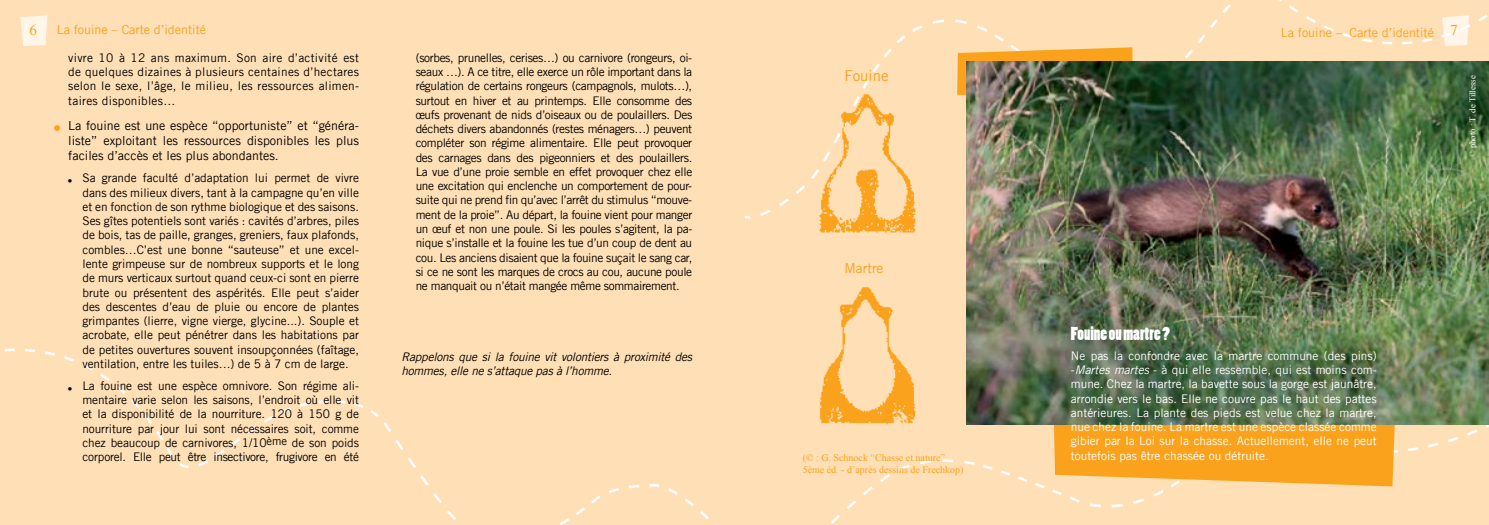
<style>
.page{position:relative;width:1489px;height:525px;background:#fff}
.page>*{position:absolute;margin:0;border:0;box-sizing:border-box;transform-origin:0 0}
.t1{font:17.5px "Poplar Std";color:#fff}
.t2{font:15px "Trade Gothic";color:#faa21b}
.t3{font:15px "Times New Roman";color:#faa21b}
.t4{font:13.75px "Trade Gothic";color:#faa21b}
.t5{font:12.5px/15px "Trade Gothic";color:#000;text-align:justify}
.t6{font:12.5px "Trade Gothic";color:#faa21b}
.t7{font:11.88px/14.2px "Trade Gothic";letter-spacing:-.01em;color:#000;text-align:justify}
.t8{font:11.88px/14.2px "Trade Gothic";color:#fff;text-align:justify}
.t9{font:italic 11.88px/14.2px "Trade Gothic";letter-spacing:-.02em;color:#000}
.t10{font:10px/12px "Times New Roman";color:#faa21b}
.t11{font:8.75px "Times New Roman";color:#fff}
.s1{font-family:"Times New Roman";font-size:15px}
.s2{color:#faa21b}
.s3{font-style:italic}
</style>
<div class="page">
<div style="left:0;top:0;width:744px;height:524px;background:#ffdfb6"></div>
<div style="left:744px;top:0;width:744px;height:524px;background:#ffdfb6"></div>
<svg style="left:831px;top:424px;width:657px;height:100px"></svg>
<svg style="left:5px;top:348px;width:50px;height:7px"></svg>
<svg style="left:52px;top:355px;width:657px;height:169px"></svg>
<svg style="left:932px;top:19px;width:201px;height:77px"></svg>
<svg style="left:1289px;top:5px;width:199px;height:41px"></svg>
<svg style="left:20px;top:15px;width:27px;height:31px"></svg>
<svg style="left:1051px;top:424px;width:348px;height:62px;fill:#faa21b"></svg>
<img style="left:811px;top:94px;width:105px;height:139px">
<img style="left:819px;top:287px;width:104px;height:140px">
<img style="left:966px;top:61px;width:522px;height:363px">
<p class="t6" style="left:57px;top:22px;width:151px">La fouine – Carte d’identité</p>
<p class="t3" style="left:29px;top:20px;width:9px">6</p>
<p class="t6" style="left:1280px;top:25px;width:178px">La fouine – Carte d’identité <span class="s1">7</span></p>
<p class="t2" style="left:844px;top:66px;width:46px">Fouine</p>
<p class="t7" style="left:68px;top:50px;width:292px">vivre 10 à 12 ans maximum. Son aire d’activité est de quelques dizaines à plusieurs centaines d’hectares selon le sexe, l’âge, le milieu, les ressources alimen&shy;taires disponibles…</p>
<p class="t5" style="left:68px;top:118px;width:292px;text-indent:-14px"><span class="s2">●</span> La fouine est une espèce “opportuniste” et “généra&shy;liste” exploitant les ressources disponibles les plus faciles d’accès et les plus abondantes.</p>
<p class="t7" style="left:82px;top:171px;width:278px;text-indent:-14px">● Sa grande faculté d’adaptation lui permet de vivre dans des milieux divers, tant à la campagne qu’en ville et en fonction de son rythme biologique et des saisons.<br>Ses gîtes potentiels sont variés : cavités d’arbres, piles de bois, tas de paille, granges, greniers, faux plafonds, combles…C’est une bonne “sauteuse” et une excel&shy;lente grimpeuse sur de nombreux supports et le long de murs verticaux surtout quand ceux-ci sont en pierre brute ou présentent des aspérités. Elle peut s’aider des descentes d’eau de pluie ou encore de plantes grimpantes (lierre, vigne vierge, glycine...). Souple et acrobate, elle peut pénétrer dans les habitations par de petites ouvertures souvent insoupçonnées (faîtage, ventilation, entre les tuiles…) de 5 à 7 cm de large.</p>
<p class="t7" style="left:82px;top:378px;width:278px;text-indent:-14px">● La fouine est une espèce omnivore. Son régime ali&shy;mentaire varie selon les saisons, l’endroit où elle vit et la disponibilité de la nourriture. 120 à 150 g de nourriture par jour lui sont nécessaires soit, comme chez beaucoup de carnivores, 1/10<sup>ème</sup> de son poids corporel. Elle peut être insectivore, frugivore en été</p>
<p class="t7" style="left:416px;top:50px;width:278px">(sorbes, prunelles, cerises…) ou carnivore (rongeurs, oi&shy;seaux …). A ce titre, elle exerce un rôle important dans la régulation de certains rongeurs (campagnols, mulots…), surtout en hiver et au printemps. Elle consomme des œufs provenant de nids d’oiseaux ou de poulaillers. Des déchets divers abandonnés (restes ménagers…) peuvent compléter son régime alimentaire. Elle peut provoquer des carnages dans des pigeonniers et des poulaillers.<br>La vue d’une proie semble en effet provoquer chez elle une excitation qui enclenche un comportement de pour&shy;suite qui ne prend fin qu’avec l’arrêt du stimulus “mouve&shy;ment de la proie”. Au départ, la fouine vient pour manger un œuf et non une poule. Si les poules s’agitent, la pa&shy;nique s’installe et la fouine les tue d’un coup de dent au cou. Les anciens disaient que la fouine suçait le sang car, si ce ne sont les marques de crocs au cou, aucune poule ne manquait ou n’était mangée même sommairement.</p>
<p class="t4" style="left:844px;top:259px;width:40px">Martre</p>
<h1 class="t1" style="left:1070px;top:323px;width:101px">Fouine ou martre ?</h1>
<p class="t8" style="left:1070px;top:348px;width:307px">Ne pas la confondre avec la martre commune (des pins) -<span class="s3">Martes martes</span> - à qui elle ressemble, qui est moins com&shy;mune. Chez la martre, la bavette sous la gorge est jaunâtre, arrondie vers le bas. Elle ne couvre pas le haut des pattes antérieures. La plante des pieds est velue chez la martre, nue chez la fouine. La martre est une espèce classée comme gibier par la Loi sur la chasse. Actuellement, elle ne peut toutefois pas être chassée ou détruite.</p>
<p class="t9" style="left:401px;top:349px;width:292px">Rappelons que si la fouine vit volontiers à proximité des hommes, elle ne s’attaque pas à l’homme.</p>
<p class="t10" style="left:802px;top:451px;width:162px">(© : G. Schnock “Chasse et nature”<br>5ème éd. - d’après dessins de Frechkop)</p>
<p class="t11" style="left:1466px;top:157px;width:83px;rotate:-90deg">© photo : T. de Tillesse</p>
</div>
